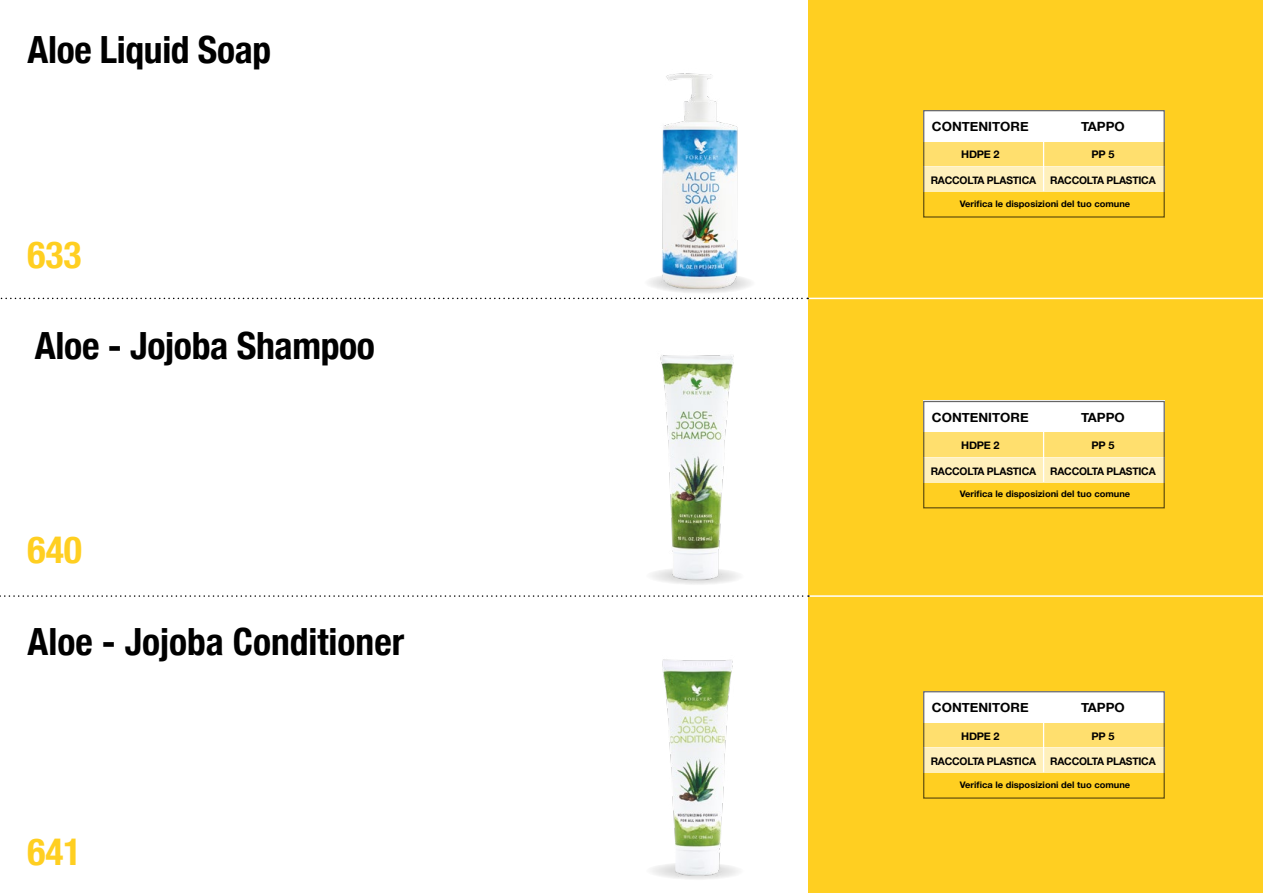
<style>
.page{position:relative;width:1263px;height:893px;background:#fff}
.page>*{position:absolute;margin:0;border:0;box-sizing:border-box;transform-origin:0 0}
.t1{font:700 condensed 37.5px "Helvetica Neue";letter-spacing:-.01em;color:#000}
.t2{font:700 condensed 37.5px "Helvetica Neue";color:#ffcf21}
.t3{font:700 12.75px "Helvetica Neue";color:#000;scale:1.04 1}
.t4{font:700 10.5px "Helvetica Neue";letter-spacing:-.02em;color:#000}
.t5{font:700 10.5px "Helvetica Neue";letter-spacing:-.02em;color:#000;scale:1.04 1}
.t6{font:700 9px "Helvetica Neue";color:#000;scale:1.04 1}
</style>
<div class="page">
<div style="left:808px;top:0;width:455px;height:893px;background:#ffcf21"></div>
<hr style="left:797px;top:298px;width:466px;height:1px;background:#fff">
<svg style="left:0;top:298px;width:808px;height:1px"></svg>
<hr style="left:805px;top:595px;width:458px;height:2px;background:#fff">
<svg style="left:0;top:595px;width:809px;height:2px"></svg>
<div style="left:923px;top:141px;width:242px;height:25px;background:#ffdf6e"></div>
<div style="left:923px;top:166px;width:242px;height:25px;background:#fff0bb"></div>
<div style="left:923px;top:110px;width:242px;height:31px;background:#fff"></div>
<hr style="left:1043px;top:113px;width:1px;height:78px;background:#fff">
<svg style="left:643px;top:272px;width:114px;height:22px"></svg>
<img style="left:643px;top:73px;width:111px;height:217px">
<div style="left:923px;top:432px;width:242px;height:25px;background:#ffdf6e"></div>
<div style="left:923px;top:457px;width:242px;height:25px;background:#fff0bb"></div>
<div style="left:923px;top:401px;width:242px;height:31px;background:#fff"></div>
<hr style="left:1043px;top:403px;width:1px;height:79px;background:#fff">
<img style="left:652px;top:355px;width:86px;height:229px">
<div style="left:923px;top:722px;width:242px;height:25px;background:#ffdf6e"></div>
<div style="left:923px;top:747px;width:242px;height:25px;background:#fff0bb"></div>
<div style="left:923px;top:691px;width:242px;height:31px;background:#fff"></div>
<hr style="left:1043px;top:694px;width:1px;height:78px;background:#fff">
<img style="left:652px;top:659px;width:86px;height:220px">
<h1 class="t1" style="left:28px;top:18px;width:245px">Aloe Liquid Soap</h1>
<h1 class="t2" style="left:28px;top:224px;width:56px">633</h1>
<h1 class="t1" style="left:35px;top:315px;width:342px">Aloe - Jojoba Shampoo</h1>
<h1 class="t2" style="left:28px;top:519px;width:56px">640</h1>
<h1 class="t1" style="left:28px;top:610px;width:378px">Aloe - Jojoba Conditioner</h1>
<h1 class="t2" style="left:28px;top:821px;width:56px">641</h1>
<h2 class="t3" style="left:932px;top:116px;width:94px">CONTENITORE</h2>
<h2 class="t3" style="left:1081px;top:116px;width:44px">TAPPO</h2>
<p class="t5" style="left:961px;top:146px;width:38px">HDPE 2</p>
<p class="t5" style="left:1091px;top:146px;width:24px">PP 5</p>
<p class="t4" style="left:931px;top:172px;width:107px">RACCOLTA PLASTICA</p>
<p class="t4" style="left:1050px;top:172px;width:107px">RACCOLTA PLASTICA</p>
<p class="t6" style="left:960px;top:196px;width:165px">Verifica le disposizioni del tuo comune</p>
<h2 class="t3" style="left:932px;top:407px;width:94px">CONTENITORE</h2>
<h2 class="t3" style="left:1081px;top:407px;width:44px">TAPPO</h2>
<p class="t5" style="left:961px;top:437px;width:38px">HDPE 2</p>
<p class="t5" style="left:1091px;top:437px;width:24px">PP 5</p>
<p class="t4" style="left:931px;top:462px;width:107px">RACCOLTA PLASTICA</p>
<p class="t4" style="left:1050px;top:462px;width:107px">RACCOLTA PLASTICA</p>
<p class="t6" style="left:960px;top:487px;width:165px">Verifica le disposizioni del tuo comune</p>
<h2 class="t3" style="left:932px;top:697px;width:94px">CONTENITORE</h2>
<h2 class="t3" style="left:1081px;top:697px;width:44px">TAPPO</h2>
<p class="t5" style="left:961px;top:728px;width:38px">HDPE 2</p>
<p class="t5" style="left:1091px;top:728px;width:24px">PP 5</p>
<p class="t4" style="left:931px;top:753px;width:107px">RACCOLTA PLASTICA</p>
<p class="t4" style="left:1050px;top:753px;width:107px">RACCOLTA PLASTICA</p>
<p class="t6" style="left:960px;top:777px;width:165px">Verifica le disposizioni del tuo comune</p>
</div>
